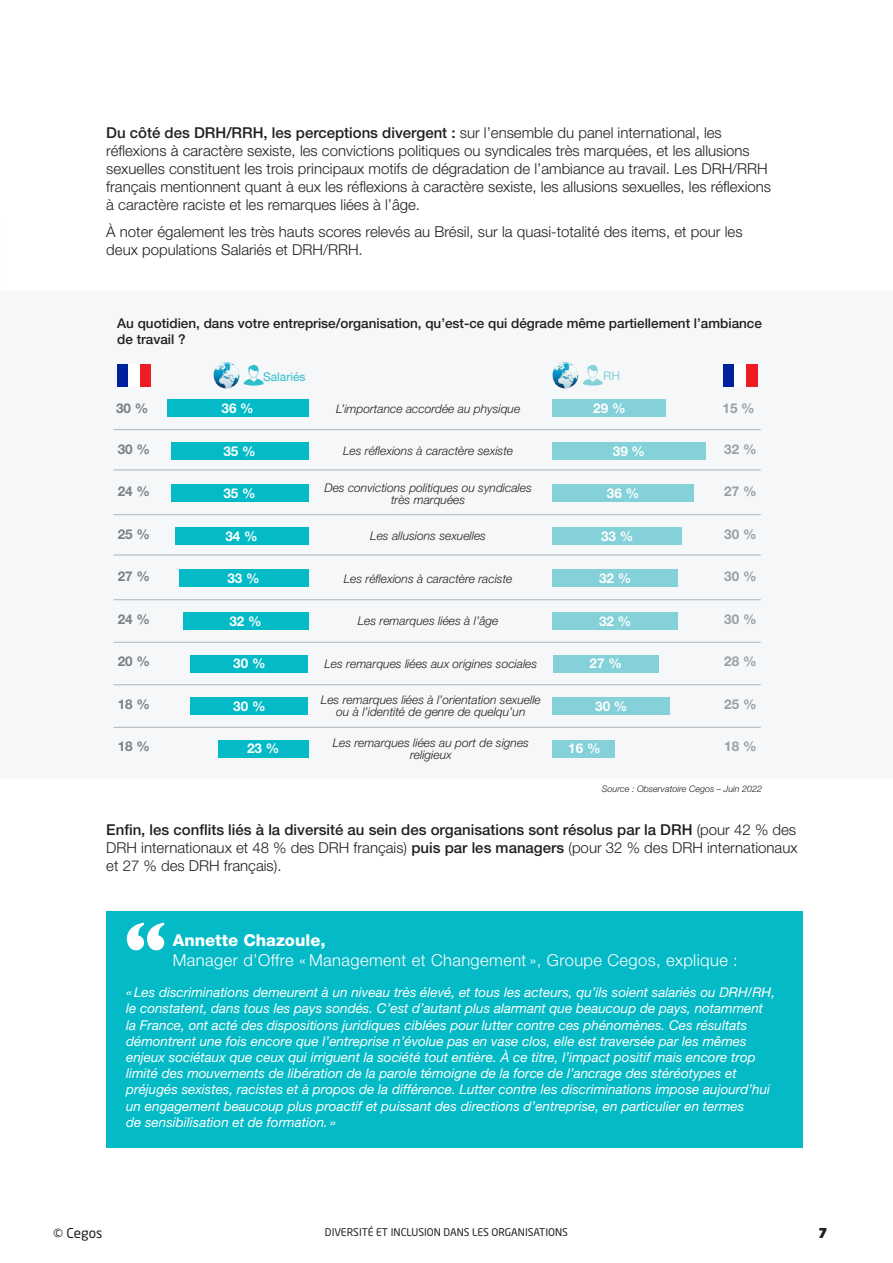
<style>
.page{position:relative;width:893px;height:1263px;background:#fff}
.page>*{position:absolute;margin:0;border:0;box-sizing:border-box;transform-origin:0 0}
.t1{font:700 75px "Gill Sans";color:#fff}
.t2{font:300 16.5px "Helvetica Neue LT Std";letter-spacing:.025em;color:#fff}
.t3{font:800 16.5px "Helvetica Neue LT Std";color:#fff}
.t4{font:300 15px/18px "Helvetica Neue LT Std";color:#231f20}
.t5{font:italic 13.5px/16.2px "Helvetica Neue LT Std";color:#fff}
.t6{font:500 13.5px/16.2px "Helvetica Neue LT Std";color:#231f20}
.t7{font:700 13.5px "Helvetica Neue LT Std";color:#fff}
.t8{font:700 13.5px "Helvetica Neue LT Std";color:#768086}
.t9{font:700 13.5px "Helvetica Neue LT Std";color:#97a0a7}
.t10{font:13.5px "Neo Sans Std";color:#231f20}
.t11{font:900 13.5px "Neo Sans Std";color:#231f20}
.t12{font:italic 300 12px/12px "Helvetica Neue LT Std";color:#231f20;text-align:center}
.t13{font:12px "Helvetica Neue LT Std";color:#2fbfca}
.t14{font:12px "Helvetica Neue LT Std";color:#84d1d9}
.t15{font:10.5px "Neo Sans Std";color:#231f20}
.t16{font:italic 300 9px "Helvetica Neue LT Std";color:#231f20}
.s1{font-weight:500}
</style>
<div class="page">
<div style="left:0;top:291px;width:893px;height:487px;background:#f6f7f8"></div>
<hr style="left:113px;top:429px;width:648px;height:1px;background:#adb4ba">
<hr style="left:113px;top:469px;width:648px;height:1px;background:#adb4ba">
<hr style="left:113px;top:514px;width:648px;height:1px;background:#adb4ba">
<hr style="left:113px;top:555px;width:648px;height:1px;background:#adb4ba">
<hr style="left:113px;top:599px;width:648px;height:1px;background:#adb4ba">
<hr style="left:113px;top:642px;width:648px;height:1px;background:#adb4ba">
<hr style="left:113px;top:684px;width:648px;height:1px;background:#adb4ba">
<hr style="left:113px;top:727px;width:648px;height:1px;background:#adb4ba">
<div style="left:106px;top:911px;width:697px;height:237px;background:#03bac6"></div>
<svg style="left:244px;top:365px;width:20px;height:21px"></svg>
<svg style="left:583px;top:365px;width:20px;height:21px"></svg>
<div style="left:139px;top:364px;width:12px;height:22px;background:#ee1d23"></div>
<div style="left:117px;top:364px;width:11px;height:22px;background:#00219e"></div>
<div style="left:128px;top:364px;width:11px;height:22px;background:#fff"></div>
<div style="left:746px;top:364px;width:11px;height:22px;background:#ee1d23"></div>
<div style="left:724px;top:364px;width:11px;height:22px;background:#00219e"></div>
<div style="left:735px;top:364px;width:11px;height:22px;background:#fff"></div>
<div style="left:167px;top:400px;width:141px;height:17px;background:#03bac6"></div>
<div style="left:552px;top:400px;width:114px;height:17px;background:#84d1d9"></div>
<div style="left:171px;top:442px;width:137px;height:17px;background:#03bac6"></div>
<div style="left:552px;top:442px;width:153px;height:17px;background:#84d1d9"></div>
<div style="left:171px;top:485px;width:137px;height:17px;background:#03bac6"></div>
<div style="left:552px;top:485px;width:142px;height:17px;background:#84d1d9"></div>
<div style="left:175px;top:527px;width:133px;height:17px;background:#03bac6"></div>
<div style="left:552px;top:527px;width:130px;height:17px;background:#84d1d9"></div>
<div style="left:179px;top:570px;width:129px;height:17px;background:#03bac6"></div>
<div style="left:552px;top:570px;width:126px;height:17px;background:#84d1d9"></div>
<div style="left:183px;top:612px;width:125px;height:17px;background:#03bac6"></div>
<div style="left:552px;top:612px;width:126px;height:17px;background:#84d1d9"></div>
<div style="left:191px;top:655px;width:117px;height:17px;background:#03bac6"></div>
<div style="left:553px;top:655px;width:106px;height:17px;background:#84d1d9"></div>
<div style="left:191px;top:697px;width:117px;height:17px;background:#03bac6"></div>
<div style="left:552px;top:697px;width:118px;height:17px;background:#84d1d9"></div>
<div style="left:218px;top:740px;width:90px;height:17px;background:#03bac6"></div>
<div style="left:552px;top:740px;width:63px;height:17px;background:#84d1d9"></div>
<img style="left:213px;top:362px;width:26px;height:26px">
<img style="left:552px;top:362px;width:26px;height:26px">
<p class="t4" style="left:106px;top:124px;width:666px"><span class="s1">Du côté des DRH/RRH, les perceptions divergent :</span> sur l’ensemble du panel international, les réflexions à caractère sexiste, les convictions politiques ou syndicales très marquées, et les allusions sexuelles constituent les trois principaux motifs de dégradation de l’ambiance au travail. Les DRH/RRH français mentionnent quant à eux les réflexions à caractère sexiste, les allusions sexuelles, les réflexions à caractère raciste et les remarques liées à l’âge.</p>
<p class="t4" style="left:106px;top:222px;width:638px">À noter également les très hauts scores relevés au Brésil, sur la quasi-totalité des items, et pour les deux populations Salariés et DRH/RRH.</p>
<p class="t6" style="left:117px;top:315px;width:646px">Au quotidien, dans votre entreprise/organisation, qu’est-ce qui dégrade même partiellement l’ambiance de travail ?</p>
<p class="t13" style="left:263px;top:369px;width:44px">Salariés</p>
<p class="t14" style="left:603px;top:368px;width:18px">RH</p>
<p class="t8" style="left:116px;top:400px;width:34px">30 %</p>
<p class="t7" style="left:221px;top:400px;width:34px">36 %</p>
<p class="t12" style="left:336px;top:402px;width:186px">L’importance accordée au physique</p>
<p class="t7" style="left:593px;top:400px;width:34px">29 %</p>
<p class="t9" style="left:722px;top:400px;width:34px">15 %</p>
<p class="t8" style="left:118px;top:440px;width:34px">30 %</p>
<p class="t7" style="left:223px;top:442px;width:34px">35 %</p>
<p class="t12" style="left:343px;top:445px;width:172px">Les réflexions à caractère sexiste</p>
<p class="t7" style="left:613px;top:442px;width:34px">39 %</p>
<p class="t9" style="left:724px;top:440px;width:34px">32 %</p>
<p class="t8" style="left:118px;top:483px;width:34px">24 %</p>
<p class="t7" style="left:223px;top:485px;width:34px">35 %</p>
<p class="t12" style="left:324px;top:481px;width:209px">Des convictions politiques ou syndicales très marquées</p>
<p class="t7" style="left:607px;top:485px;width:34px">36 %</p>
<p class="t9" style="left:724px;top:483px;width:34px">27 %</p>
<p class="t8" style="left:118px;top:525px;width:34px">25 %</p>
<p class="t7" style="left:225px;top:528px;width:34px">34 %</p>
<p class="t12" style="left:370px;top:530px;width:117px">Les allusions sexuelles</p>
<p class="t7" style="left:601px;top:528px;width:34px">33 %</p>
<p class="t9" style="left:724px;top:525px;width:34px">30 %</p>
<p class="t8" style="left:118px;top:568px;width:34px">27 %</p>
<p class="t7" style="left:227px;top:570px;width:34px">33 %</p>
<p class="t12" style="left:344px;top:572px;width:170px">Les réflexions à caractère raciste</p>
<p class="t7" style="left:599px;top:570px;width:34px">32 %</p>
<p class="t9" style="left:724px;top:568px;width:34px">30 %</p>
<p class="t8" style="left:118px;top:610px;width:34px">24 %</p>
<p class="t7" style="left:229px;top:613px;width:34px">32 %</p>
<p class="t12" style="left:358px;top:615px;width:142px">Les remarques liées à l’âge</p>
<p class="t7" style="left:599px;top:613px;width:34px">32 %</p>
<p class="t9" style="left:724px;top:610px;width:34px">30 %</p>
<p class="t8" style="left:118px;top:653px;width:34px">20 %</p>
<p class="t7" style="left:233px;top:655px;width:34px">30 %</p>
<p class="t12" style="left:325px;top:657px;width:214px">Les remarques liées aux origines sociales</p>
<p class="t7" style="left:590px;top:655px;width:34px">27 %</p>
<p class="t9" style="left:724px;top:653px;width:34px">28 %</p>
<p class="t8" style="left:118px;top:695px;width:34px">18 %</p>
<p class="t7" style="left:233px;top:698px;width:34px">30 %</p>
<p class="t12" style="left:321px;top:694px;width:221px">Les remarques liées à l’orientation sexuelle ou à l’identité de genre de quelqu’un</p>
<p class="t7" style="left:595px;top:698px;width:34px">30 %</p>
<p class="t9" style="left:724px;top:695px;width:34px">25 %</p>
<p class="t12" style="left:333px;top:736px;width:198px">Les remarques liées au port de signes religieux</p>
<p class="t8" style="left:118px;top:738px;width:34px">18 %</p>
<p class="t7" style="left:247px;top:740px;width:34px">23 %</p>
<p class="t7" style="left:568px;top:740px;width:34px">16 %</p>
<p class="t9" style="left:724px;top:738px;width:34px">18 %</p>
<p class="t16" style="left:602px;top:784px;width:162px">Source : Observatoire Cegos – Juin 2022</p>
<p class="t4" style="left:106px;top:821px;width:693px;text-align:justify"><span class="s1">Enfin, les conflits liés à la diversité au sein des organisations sont résolus par la DRH</span> (pour 42 % des DRH internationaux et 48 % des DRH français) <span class="s1">puis par les managers</span> (pour 32 % des DRH internationaux et 27 % des DRH français).</p>
<p class="t1" style="left:124px;top:889px;width:44px">“</p>
<p class="t5" style="left:126px;top:984px;width:650px">«Les discriminations demeurent à un niveau très élevé, et tous les acteurs, qu’ils soient salariés ou DRH/RH, le constatent, dans tous les pays sondés. C’est d’autant plus alarmant que beaucoup de pays, notamment la France, ont acté des dispositions juridiques ciblées pour lutter contre ces phénomènes. Ces résultats démontrent une fois encore que l’entreprise n’évolue pas en vase clos, elle est traversée par les mêmes enjeux sociétaux que ceux qui irriguent la société tout entière. À ce titre, l’impact positif mais encore trop limité des mouvements de libération de la parole témoigne de la force de l’ancrage des stéréotypes et préjugés sexistes, racistes et à propos de la différence. Lutter contre les discriminations impose aujourd’hui un engagement beaucoup plus proactif et puissant des directions d’entreprise, en particulier en termes<br>de sensibilisation et de formation. »</p>
<p class="t3" style="left:173px;top:930px;width:154px">Annette Chazoule,</p>
<p class="t2" style="left:173px;top:950px;width:567px">Manager d’Offre « Management et Changement », Groupe Cegos, explique :</p>
<p class="t10" style="left:53px;top:1224px;width:51px">© Cegos</p>
<p class="t15" style="left:325px;top:1226px;width:245px">DIVERSITÉ ET INCLUSION DANS LES ORGANISATIONS</p>
<p class="t11" style="left:818px;top:1224px;width:11px">7</p>
</div>
